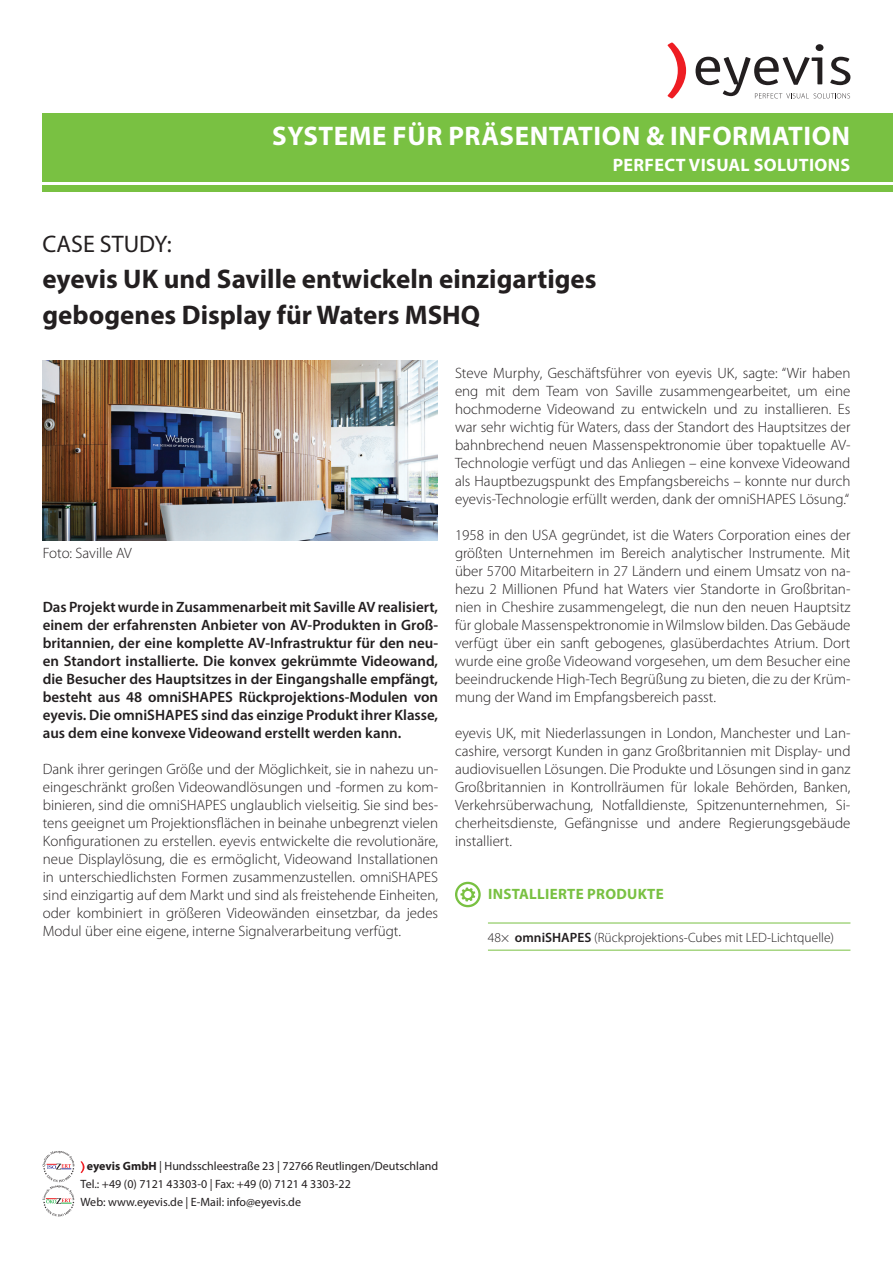
<style>
.page{position:relative;width:893px;height:1263px;background:#fff}
.page>*{position:absolute;margin:0;border:0;box-sizing:border-box;transform-origin:0 0}
.t1{font:700 27px/36px "Myriad Pro";color:#231f20}
.t2{font:700 27px "Myriad Pro";letter-spacing:.02em;color:#fff}
.t3{font:700 24px "Myriad Pro";letter-spacing:.02em;color:#fff}
.t4{font:24px "Myriad Pro";color:#231f20}
.t5{font:700 18px "Myriad Pro";letter-spacing:.02em;color:#fff}
.t6{font:300 15px/18px "Myriad Pro";color:#231f20;text-align:justify}
.t7{font:600 15px/18px "Myriad Pro";color:#231f20;text-align:justify}
.t8{font:700 15px "Myriad Pro";letter-spacing:.02em;color:#79c142}
.t9{font:300 13.5px "Myriad Pro";color:#231f20}
.t10{font:12px/18px "Myriad Pro";color:#231f20}
.s1{font-weight:600}
.s2{font-weight:700}
</style>
<div class="page">
<div style="left:43px;top:114px;width:850px;height:68px;background:#79c142"></div>
<div style="left:43px;top:185px;width:850px;height:6px;background:#79c142"></div>
<svg style="left:696px;top:44px;width:154px;height:54px"></svg>
<svg style="left:668px;top:43px;width:18px;height:55px"></svg>
<svg style="left:43px;top:1151px;width:31px;height:65px"></svg>
<svg style="left:81px;top:1161px;width:4px;height:12px"></svg>
<svg style="left:455px;top:882px;width:26px;height:25px"></svg>
<hr style="left:488px;top:923px;width:362px;height:1px;background:#79c142">
<hr style="left:488px;top:950px;width:362px;height:1px;background:#79c142">
<img style="left:43px;top:360px;width:395px;height:180px">
<h1 class="t2" style="left:272px;top:118px;width:579px">SYSTEME FÜR PRÄSENTATION &amp; INFORMATION</h1>
<p class="t5" style="left:613px;top:153px;width:239px">PERFECT VISUAL SOLUTIONS</p>
<h2 class="t3" style="left:85px;top:122px;width:416px">SYSTEMS FOR COMMAND &amp; CONTROL</h2>
<h2 class="t4" style="left:43px;top:229px;width:131px">CASE STUDY:</h2>
<h1 class="t1" style="left:43px;top:260px;width:556px">eyevis UK und Saville entwickeln einzigartiges gebogenes Display für Waters MSHQ</h1>
<p class="t6" style="left:43px;top:544px;width:90px">Foto: Saville AV</p>
<p class="t7" style="left:43px;top:598px;width:397px">Das Projekt wurde in Zusammenarbeit mit Saville AV realisiert, einem der erfahrensten Anbieter von AV-Produkten in Groß&shy;britannien, der eine komplette AV-Infrastruktur für den neu&shy;en Standort installierte. Die konvex gekrümmte Videowand, die Besucher des Hauptsitzes in der Eingangshalle empfängt, besteht aus 48 omniSHAPES Rückprojektions-Modulen von eyevis. Die omniSHAPES sind das einzige Produkt ihrer Klasse, aus dem eine konvexe Videowand erstellt werden kann.</p>
<p class="t6" style="left:43px;top:760px;width:397px">Dank ihrer geringen Größe und der Möglichkeit, sie in nahezu un&shy;eingeschränkt großen Videowandlösungen und -formen zu kom&shy;binieren, sind die omniSHAPES unglaublich vielseitig. Sie sind bes&shy;tens geeignet um Projektionsflächen in beinahe unbegrenzt vielen Konfigurationen zu erstellen. eyevis entwickelte die revolutionäre, neue Displaylösung, die es ermöglicht, Videowand Installationen in unterschiedlichsten Formen zusammenzustellen. omniSHAPES sind einzigartig auf dem Markt und sind als freistehende Einheiten, oder kombiniert in größeren Videowänden einsetzbar, da jedes Modul über eine eigene, interne Signalverarbeitung verfügt.</p>
<p class="t6" style="left:455px;top:364px;width:397px">Steve Murphy, Geschäftsführer von eyevis UK, sagte: “Wir haben eng mit dem Team von Saville zusammengearbeitet, um eine hochmoderne Videowand zu entwickeln und zu installieren. Es war sehr wichtig für Waters, dass der Standort des Hauptsitzes der bahnbrechend neuen Massenspektronomie über topaktuelle AV-Technologie verfügt und das Anliegen – eine konvexe Videowand als Hauptbezugspunkt des Empfangsbereichs – konnte nur durch eyevis-Technologie erfüllt werden, dank der omniSHAPES Lösung.“</p>
<p class="t6" style="left:455px;top:526px;width:397px">1958 in den USA gegründet, ist die Waters Corporation eines der größten Unternehmen im Bereich analytischer Instrumente. Mit über 5700 Mitarbeitern in 27 Ländern und einem Umsatz von na&shy;hezu 2 Millionen Pfund hat Waters vier Standorte in Großbritan&shy;nien in Cheshire zusammengelegt, die nun den neuen Hauptsitz für globale Massenspektronomie in Wilmslow bilden. Das Gebäude verfügt über ein sanft gebogenes, glasüberdachtes Atrium. Dort wurde eine große Videowand vorgesehen, um dem Besucher eine beeindruckende High-Tech Begrüßung zu bieten, die zu der Krüm&shy;mung der Wand im Empfangsbereich passt.</p>
<p class="t6" style="left:455px;top:724px;width:397px">eyevis UK, mit Niederlassungen in London, Manchester und Lan&shy;cashire, versorgt Kunden in ganz Großbritannien mit Display- und audiovisuellen Lösungen. Die Produkte und Lösungen sind in ganz Großbritannien in Kontrollräumen für lokale Behörden, Banken, Verkehrsüberwachung, Notfalldienste, Spitzenunternehmen, Si&shy;cherheitsdienste, Gefängnisse und andere Regierungsgebäude installiert.</p>
<p class="t8" style="left:488px;top:884px;width:177px">INSTALLIERTE PRODUKTE</p>
<p class="t9" style="left:488px;top:929px;width:348px">48× <span class="s1">omniSHAPES</span> (Rückprojektions-Cubes mit LED-Lichtquelle)</p>
<p class="t10" style="left:81px;top:1157px;width:359px;text-indent:6px"><span class="s2">eyevis GmbH</span> | Hundsschleestraße 23 | 72766 Reutlingen/Deutschland<br>Tel.: +49 (0) 7121 43303-0 | Fax: +49 (0) 7121 4 3303-22<br>Web: www.eyevis.de | E-Mail: info@eyevis.de</p>
</div>
